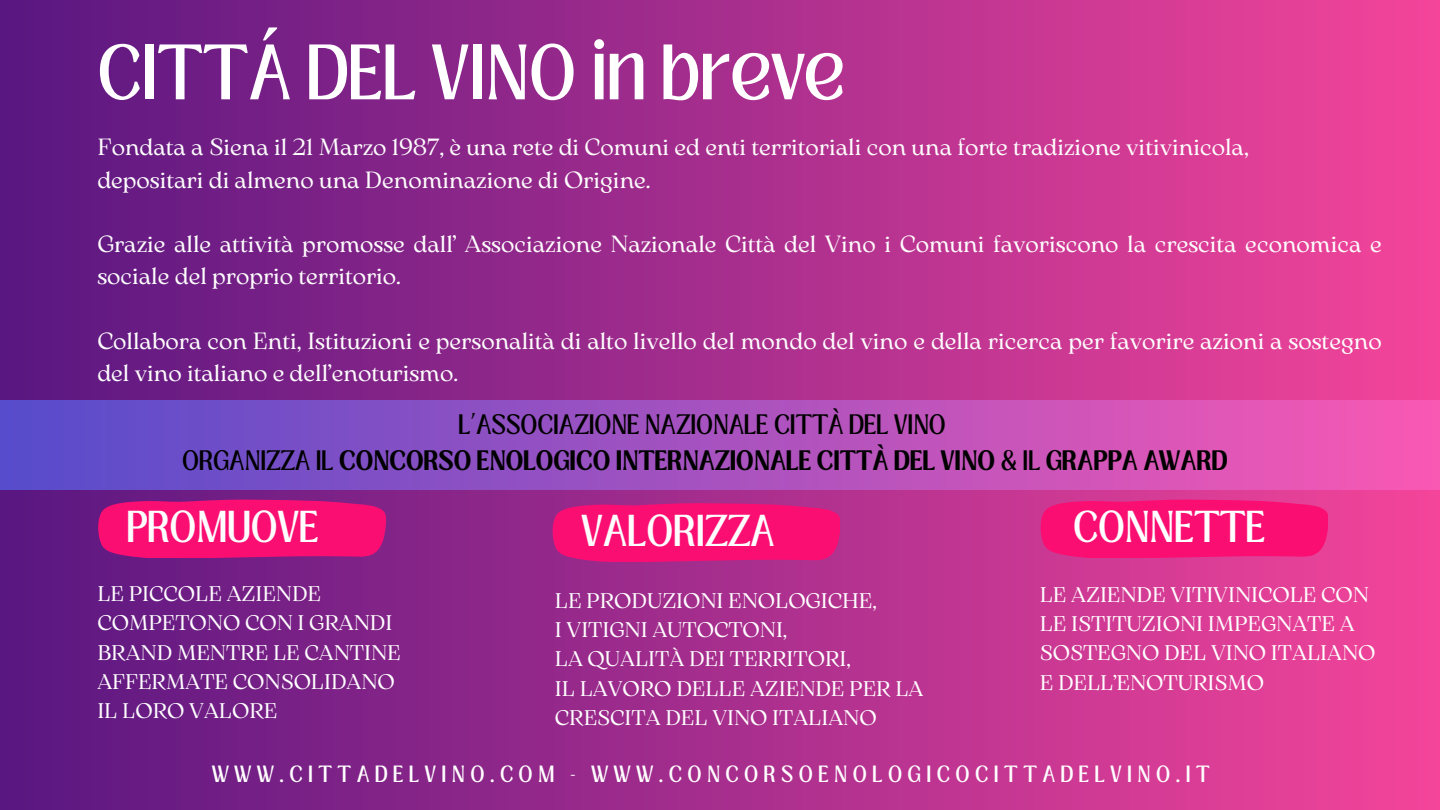
<style>
.page{position:relative;width:1440px;height:810px;background:#fff}
.page>*{position:absolute;margin:0;border:0;box-sizing:border-box;transform-origin:0 0}
.t1{font:60.1px "Loubag";color:#fff}
.t2{font:34.2px "Loubag";color:#fefdfd}
.t3{font:34.2px "Loubag";color:#fff}
.t4{font:23.4px/32.2px "Arsenica Antiqua";color:#fefdfd}
.t5{font:700 21.6px/36px "Loubag";color:#000;text-align:center}
.t6{font:21.1px/29.2px "Arsenica Antiqua";color:#fff}
.t7{font:18px "Loubag";letter-spacing:.305em;color:#fff}
.s1{font-weight:400}
</style>
<div class="page">
<div style="left:0;top:0;width:1440px;height:810px;background:linear-gradient(to right,#591781,#f4459a)"></div>
<svg style="left:97px;top:499px;width:288px;height:59px;background:#ee0f73"></svg>
<svg style="left:552px;top:503px;width:288px;height:58px;background:#f41074"></svg>
<svg style="left:1040px;top:499px;width:288px;height:59px;background:#f71275"></svg>
<div style="left:0;top:400px;width:1440px;height:90px;background:linear-gradient(to right,#564ccb,#f958b3)"></div>
<p class="t1" style="left:97px;top:24px;width:748px">CITTÁ DEL VINO in breve</p>
<h1 class="t4" style="left:97px;top:133px;width:1153px">Fondata a Siena il 21 Marzo 1987, è una rete di Comuni ed enti territoriali con una forte tradizione vitivinicola, depositari di almeno una Denominazione di Origine.</h1>
<h4 class="t4" style="left:97px;top:230px;width:1286px">Grazie alle attività promosse dall’ Associazione Nazionale Città del Vino i Comuni favoriscono la crescita economica e sociale del proprio territorio.</h4>
<h4 class="t4" style="left:97px;top:327px;width:1286px">Collabora con Enti, Istituzioni e personalità di alto livello del mondo del vino e della ricerca per favorire azioni a sostegno del vino italiano e dell’enoturismo.</h4>
<h3 class="t5" style="left:182px;top:406px;width:1047px"><span class="s1">L’ASSOCIAZIONE NAZIONALE CITTÀ DEL VINO<br>ORGANIZZA IL</span> CONCORSO ENOLOGICO INTERNAZIONALE CITTÀ DEL VINO <span class="s1">&amp; IL</span> GRAPPA AWARD</h3>
<p class="t2" style="left:126px;top:500px;width:195px">PROMUOVE</p>
<h4 class="t2" style="left:581px;top:503px;width:195px">VALORIZZA</h4>
<p class="t3" style="left:1073px;top:500px;width:194px">CONNETTE</p>
<h2 class="t6" style="left:97px;top:581px;width:305px">LE PICCOLE AZIENDE<br>COMPETONO CON I GRANDI<br>BRAND MENTRE LE CANTINE<br>AFFERMATE CONSOLIDANO<br>IL LORO VALORE</h2>
<p class="t6" style="left:555px;top:588px;width:370px">LE PRODUZIONI ENOLOGICHE,<br>I VITIGNI AUTOCTONI,<br>LA QUALITÀ DEI TERRITORI,<br>IL LAVORO DELLE AZIENDE PER LA<br>CRESCITA DEL VINO ITALIANO</p>
<h2 class="t6" style="left:1040px;top:582px;width:337px">LE AZIENDE VITIVINICOLE CON<br>LE ISTITUZIONI IMPEGNATE A<br>SOSTEGNO DEL VINO ITALIANO<br>E DELL’ENOTURISMO</h2>
<h2 class="t7" style="left:212px;top:759px;width:999px">WWW.CITTADELVINO.COM - WWW.CONCORSOENOLOGICOCITTADELVINO.IT</h2>
</div>
